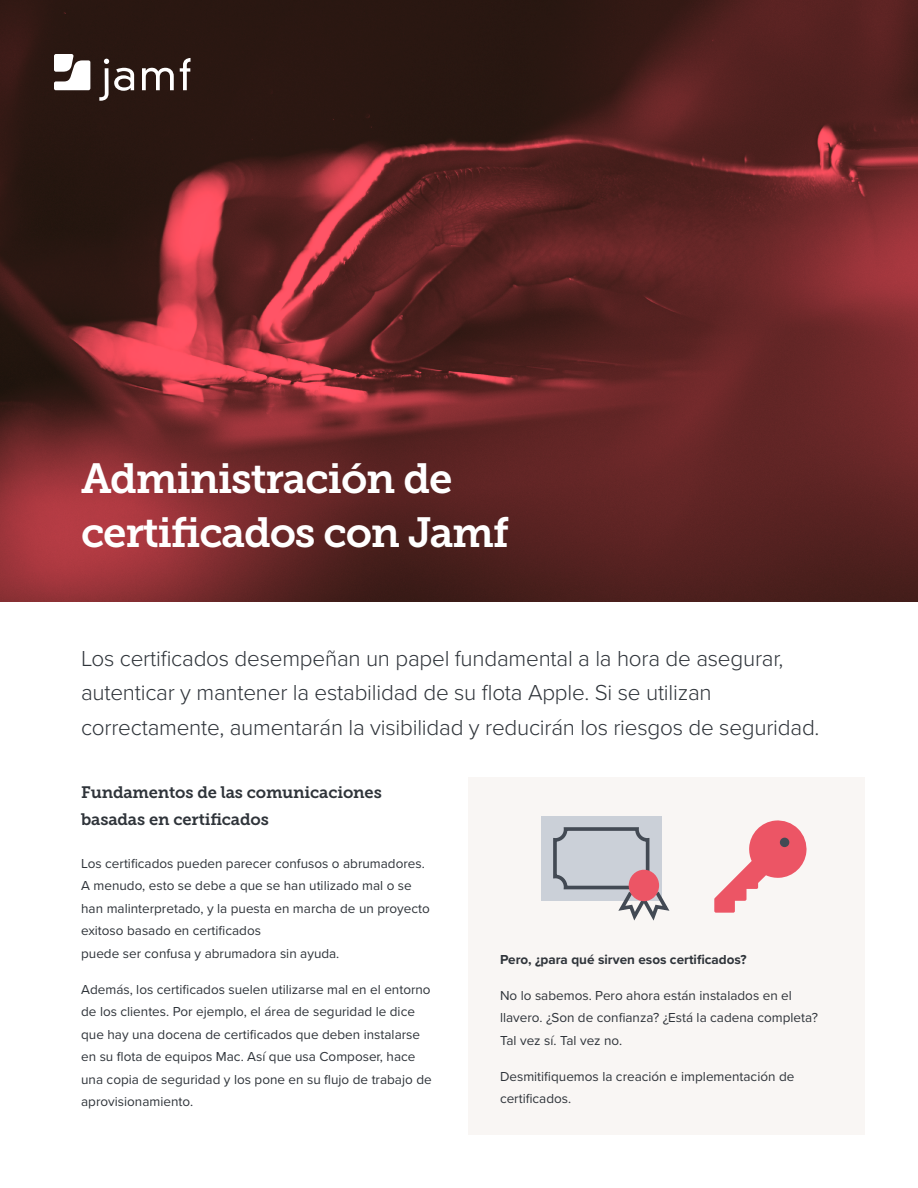
<style>
.page{position:relative;width:918px;height:1188px;background:#fff}
.page>*{position:absolute;margin:0;border:0;box-sizing:border-box;transform-origin:0 0}
.t1{font:42px/54px "Museo Slab 700";letter-spacing:-.03em;color:#fff}
.t2{font:300 22.5px/34.5px "Proxima Nova";letter-spacing:-.01em;color:#2f343a}
.t3{font:16.5px/27px "Museo Slab 700";letter-spacing:-.01em;color:#2f343a}
.t4{font:13.5px/22.5px "Proxima Nova";color:#2f343a}
.t5{font:700 13.5px "Proxima Nova";color:#2f343a}
</style>
<div class="page">
<img style="left:0;top:0;width:918px;height:602px">
<svg style="left:99px;top:59px;width:35px;height:42px"></svg>
<svg style="left:142px;top:68px;width:32px;height:22px"></svg>
<svg style="left:180px;top:58px;width:11px;height:32px"></svg>
<svg style="left:54px;top:54px;width:36px;height:36px"></svg>
<div style="left:468px;top:777px;width:396px;height:357px;background:#f9f6f4"></div>
<svg style="left:714px;top:820px;width:93px;height:93px"></svg>
<div style="left:780px;top:838px;width:9px;height:9px;background:#434a54;border-radius:50%"></div>
<div style="left:541px;top:816px;width:121px;height:85px;background:#cbd0d8"></div>
<svg style="left:553px;top:827px;width:117px;height:94px"></svg>
<div style="left:629px;top:870px;width:30px;height:31px;background:#ec5565;border-radius:50%"></div>
<h1 class="t1" style="left:81px;top:451px;width:430px">Administración de certificados con Jamf</h1>
<h2 class="t2" style="left:81px;top:640px;width:740px">Los certificados desempeñan un papel fundamental a la hora de asegurar, autenticar y mantener la estabilidad de su flota Apple. Si se utilizan correctamente, aumentarán la visibilidad y reducirán los riesgos de seguridad.</h2>
<p class="t3" style="left:81px;top:779px;width:302px">Fundamentos de las comunicaciones basadas en certificados</p>
<p class="t4" style="left:81px;top:851px;width:350px">Los certificados pueden parecer confusos o abrumadores.<br>A menudo, esto se debe a que se han utilizado mal o se han malinterpretado, y la puesta en marcha de un proyecto exitoso basado en certificados<br>puede ser confusa y abrumadora sin ayuda.</p>
<p class="t4" style="left:81px;top:977px;width:352px">Además, los certificados suelen utilizarse mal en el entorno de los clientes. Por ejemplo, el área de seguridad le dice que hay una docena de certificados que deben instalarse en su flota de equipos Mac. Así que usa Composer, hace una copia de seguridad y los pone en su flujo de trabajo de aprovisionamiento.</p>
<p class="t5" style="left:500px;top:949px;width:248px">Pero, ¿para qué sirven esos certificados?</p>
<p class="t4" style="left:500px;top:983px;width:319px">No lo sabemos. Pero ahora están instalados en el llavero. ¿Son de confianza? ¿Está la cadena completa?<br>Tal vez sí. Tal vez no.</p>
<p class="t4" style="left:500px;top:1064px;width:296px">Desmitifiquemos la creación e implementación de certificados.</p>
</div>
